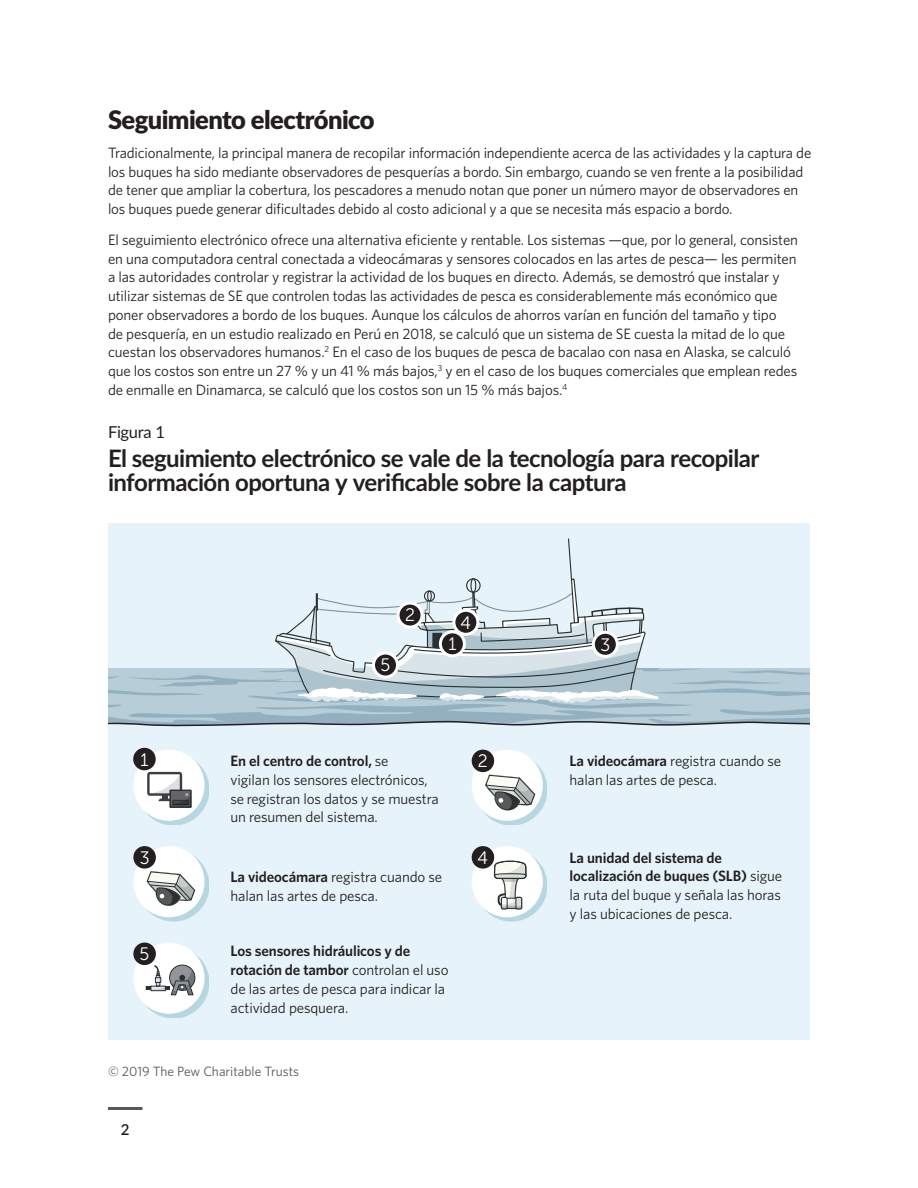
<style>
.page{position:relative;width:918px;height:1188px;background:#fff}
.page>*{position:absolute;margin:0;border:0;box-sizing:border-box;transform-origin:0 0}
.t1{font:900 25.5px "Lato";letter-spacing:-.025em;color:#231f20}
.HED{font:700 24px/24px "Lato";letter-spacing:-.02em;color:#231f20}
.Body{font:18px "Museo Sans Rounded 300";color:#fff}
.Figure{font:16.5px "Lato";letter-spacing:-.015em;color:#231f20}
.Body-2{font:15px/18.8px "Whitney";letter-spacing:-.01em;color:#231f20}
.t2{font:600 15px "Lato";color:#231f20}
.Source{font:13.5px "Whitney";color:#57585a}
.s1{font-weight:600}
</style>
<div class="page">
<hr style="left:108px;top:1107px;width:34px;height:3px;background:#57585a">
<div style="left:108px;top:523px;width:702px;height:516px;background:#e7f3fa"></div>
<svg style="left:108px;top:538px;width:702px;height:189px"></svg>
<div style="left:137px;top:754px;width:72px;height:71px;background:#007183;opacity:.21"></div>
<div style="left:133px;top:750px;width:72px;height:71px;background:#fff;border-radius:50%"></div>
<svg style="left:147px;top:772px;width:44px;height:35px"></svg>
<div style="left:170px;top:790px;width:21px;height:18px;border:1px solid #283032"></div>
<div style="left:137px;top:850px;width:72px;height:71px;background:#007183;opacity:.21"></div>
<div style="left:133px;top:846px;width:72px;height:71px;background:#fff;border-radius:50%"></div>
<svg style="left:146px;top:871px;width:50px;height:36px"></svg>
<div style="left:137px;top:947px;width:72px;height:71px;background:#007183;opacity:.21"></div>
<div style="left:133px;top:943px;width:72px;height:71px;background:#fff;border-radius:50%"></div>
<svg style="left:146px;top:964px;width:50px;height:32px"></svg>
<div style="left:476px;top:754px;width:71px;height:71px;background:#007183;opacity:.21"></div>
<div style="left:472px;top:750px;width:71px;height:71px;background:#fff;border-radius:50%"></div>
<svg style="left:485px;top:774px;width:51px;height:38px"></svg>
<div style="left:476px;top:850px;width:71px;height:71px;background:#007183;opacity:.21"></div>
<div style="left:472px;top:846px;width:71px;height:71px;background:#fff;border-radius:50%"></div>
<svg style="left:494px;top:860px;width:33px;height:50px"></svg>
<div style="left:134px;top:749px;width:21px;height:21px;background:#231f20;border-radius:50%"></div>
<div style="left:133px;top:748px;width:23px;height:22px;border:2px solid #231f20;border-radius:50%"></div>
<div style="left:472px;top:750px;width:21px;height:21px;background:#231f20;border-radius:50%"></div>
<div style="left:472px;top:750px;width:22px;height:22px;border:2px solid #231f20;border-radius:50%"></div>
<div style="left:134px;top:847px;width:21px;height:21px;background:#231f20;border-radius:50%"></div>
<div style="left:133px;top:846px;width:23px;height:23px;border:2px solid #231f20;border-radius:50%"></div>
<div style="left:472px;top:847px;width:21px;height:21px;background:#231f20;border-radius:50%"></div>
<div style="left:472px;top:846px;width:22px;height:23px;border:2px solid #231f20;border-radius:50%"></div>
<div style="left:134px;top:943px;width:21px;height:21px;background:#231f20;border-radius:50%"></div>
<div style="left:133px;top:943px;width:23px;height:22px;border:2px solid #231f20;border-radius:50%"></div>
<div style="left:440px;top:632px;width:24px;height:24px;background:#231f20;border-radius:50%"></div>
<div style="left:439px;top:630px;width:27px;height:27px;border:3px solid #fff;border-radius:50%"></div>
<div style="left:398px;top:603px;width:24px;height:24px;background:#231f20;border-radius:50%"></div>
<div style="left:397px;top:602px;width:27px;height:27px;border:3px solid #fff;border-radius:50%"></div>
<div style="left:593px;top:632px;width:24px;height:24px;background:#231f20;border-radius:50%"></div>
<div style="left:592px;top:631px;width:27px;height:27px;border:3px solid #fff;border-radius:50%"></div>
<div style="left:454px;top:610px;width:24px;height:24px;background:#231f20;border-radius:50%"></div>
<div style="left:452px;top:609px;width:27px;height:27px;border:3px solid #fff;border-radius:50%"></div>
<div style="left:374px;top:653px;width:24px;height:24px;background:#231f20;border-radius:50%"></div>
<div style="left:372px;top:652px;width:27px;height:27px;border:3px solid #fff;border-radius:50%"></div>
<h1 class="t1" style="left:108px;top:100px;width:268px">Seguimiento electrónico</h1>
<p class="Body-2" style="left:108px;top:143px;width:705px">Tradicionalmente, la principal manera de recopilar información independiente acerca de las actividades y la captura de los buques ha sido mediante observadores de pesquerías a bordo. Sin embargo, cuando se ven frente a la posibilidad de tener que ampliar la cobertura, los pescadores a menudo notan que poner un número mayor de observadores en los buques puede generar dificultades debido al costo adicional y a que se necesita más espacio a bordo.</p>
<p class="Body-2" style="left:108px;top:230px;width:692px">El seguimiento electrónico ofrece una alternativa eficiente y rentable. Los sistemas —que, por lo general, consisten en una computadora central conectada a videocámaras y sensores colocados en las artes de pesca— les permiten a las autoridades controlar y registrar la actividad de los buques en directo. Además, se demostró que instalar y utilizar sistemas de SE que controlen todas las actividades de pesca es considerablemente más económico que poner observadores a bordo de los buques. Aunque los cálculos de ahorros varían en función del tamaño y tipo<br>de pesquería, en un estudio realizado en Perú en 2018, se calculó que un sistema de SE cuesta la mitad de lo que cuestan los observadores humanos.<sup>2</sup> En el caso de los buques de pesca de bacalao con nasa en Alaska, se calculó que los costos son entre un 27 % y un 41 % más bajos,<sup>3</sup> y en el caso de los buques comerciales que emplean redes de enmalle en Dinamarca, se calculó que los costos son un 15 % más bajos.<sup>4</sup></p>
<p class="Figure" style="left:108px;top:420px;width:58px">Figura 1</p>
<p class="HED" style="left:108px;top:445px;width:653px">El seguimiento electrónico se vale de la tecnología para recopilar información oportuna y verificable sobre la captura</p>
<p class="Body" style="left:381px;top:656px;width:11px">5</p>
<p class="Body" style="left:405px;top:606px;width:11px">2</p>
<p class="Body" style="left:460px;top:613px;width:12px">4</p>
<p class="Body" style="left:448px;top:634px;width:10px">1</p>
<p class="Body" style="left:140px;top:750px;width:10px">1</p>
<p class="Body" style="left:478px;top:751px;width:11px">2</p>
<p class="Body-2" style="left:231px;top:751px;width:210px"><span class="s1">En el centro de control,</span> se<br>vigilan los sensores electrónicos, se registran los datos y se muestra un resumen del sistema.</p>
<p class="Body" style="left:140px;top:848px;width:11px">3</p>
<p class="Body" style="left:477px;top:848px;width:12px">4</p>
<p class="Body" style="left:140px;top:944px;width:11px">5</p>
<p class="Body-2" style="left:231px;top:867px;width:213px"><span class="s1">La videocámara</span> registra cuando se halan las artes de pesca.</p>
<p class="Body-2" style="left:231px;top:941px;width:220px"><span class="s1">Los sensores hidráulicos y de rotación de tambor</span> controlan el uso de las artes de pesca para indicar la actividad pesquera.</p>
<p class="Source" style="left:108px;top:1063px;width:193px">© 2019 The Pew Charitable Trusts</p>
<p class="t2" style="left:121px;top:1119px;width:10px">2</p>
<p class="Body" style="left:601px;top:635px;width:11px">3</p>
<p class="Body-2" style="left:570px;top:751px;width:213px"><span class="s1">La videocámara</span> registra cuando se halan las artes de pesca.</p>
<p class="Body-2" style="left:570px;top:848px;width:214px"><span class="s1">La unidad del sistema de localización de buques (SLB)</span> sigue la ruta del buque y señala las horas y las ubicaciones de pesca.</p>
</div>
